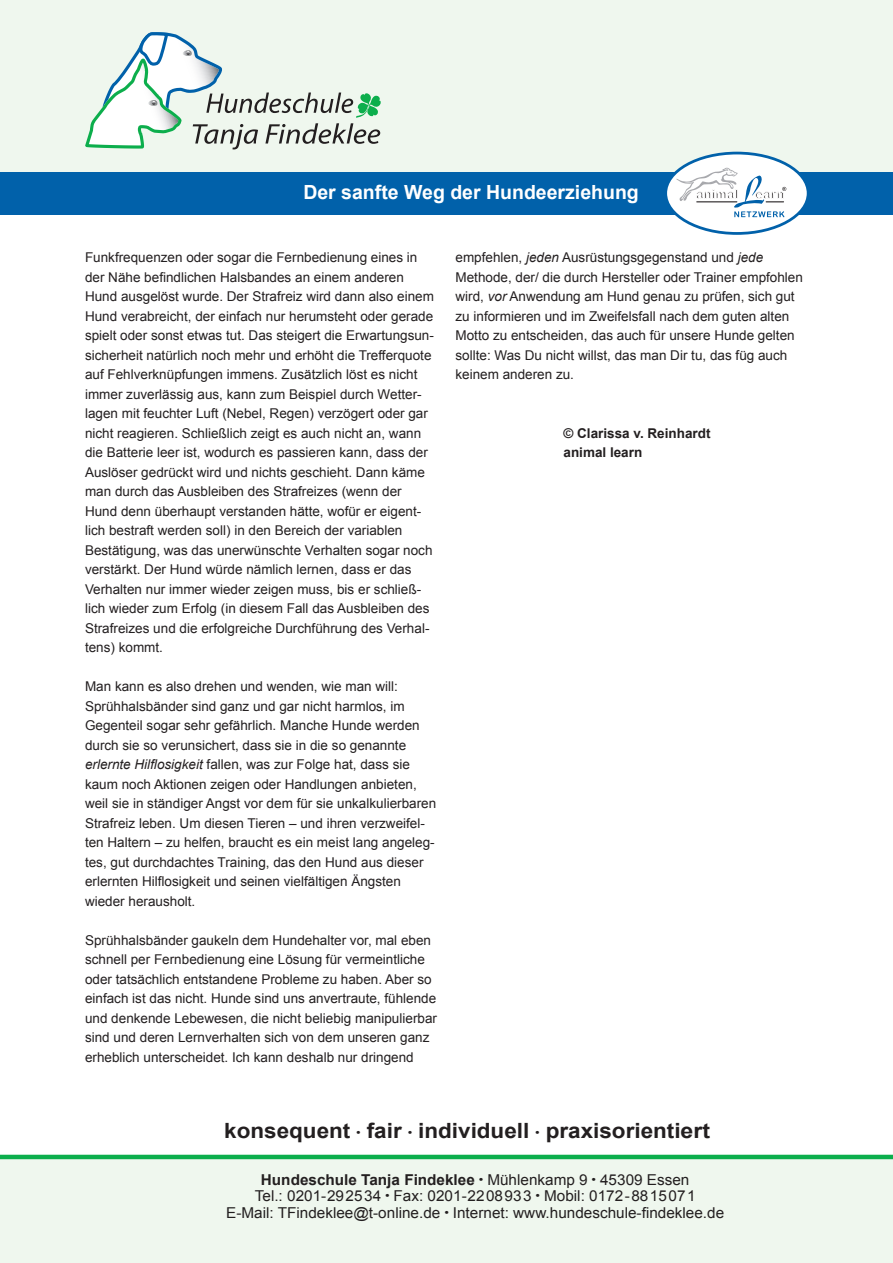
<style>
.page{position:relative;width:893px;height:1263px;background:#fff}
.page>*{position:absolute;margin:0;border:0;box-sizing:border-box;transform-origin:0 0}
.t1{font:700 21px "Arial";color:#231f20;scale:1.07 1}
.t2{font:700 19.5px "Arial";color:#fff}
.t3{font:15px/16.5px "Arial";color:#231f20;text-align:center}
.t4{font:13.5px/19.5px "Arial";color:#231f20}
.t5{font:700 13.5px "Arial";color:#231f20}
.s1{font-style:italic}
.s2{font-size:10.5px}
.s3{font-weight:700}
.s4{font-weight:700;font-size:10.5px}
</style>
<div class="page">
<div style="left:0;top:0;width:893px;height:172px;background:#eff7ee"></div>
<div style="left:0;top:1157px;width:893px;height:106px;background:#eff7ee"></div>
<hr style="left:0;top:1155px;width:893px;height:4px;background:#0cae4c">
<div style="left:0;top:172px;width:893px;height:42px;background:#0161aa"></div>
<svg style="left:85px;top:32px;width:296px;height:117px"></svg>
<div style="left:666px;top:153px;width:142px;height:80px;background:#fff;border-radius:50%"></div>
<div style="left:664px;top:152px;width:145px;height:83px;border:3px solid #0161aa;border-radius:50%"></div>
<svg style="left:676px;top:168px;width:110px;height:49px"></svg>
<p class="t2" style="left:303px;top:179px;width:337px">Der sanfte Weg der Hundeerziehung</p>
<p class="t4" style="left:85px;top:248px;width:350px">Funkfrequenzen oder sogar die Fernbedienung eines in der Nähe befindlichen Halsbandes an einem anderen Hund ausgelöst wurde. Der Strafreiz wird dann also einem Hund verabreicht, der einfach nur herumsteht oder gerade spielt oder sonst etwas tut. Das steigert die Erwartungsun&shy;sicherheit natürlich noch mehr und erhöht die Trefferquote auf Fehlverknüpfungen immens. Zusätzlich löst es nicht immer zuverlässig aus, kann zum Beispiel durch Wetter&shy;lagen mit feuchter Luft (Nebel, Regen) verzögert oder gar nicht reagieren. Schließlich zeigt es auch nicht an, wann die Batterie leer ist, wodurch es passieren kann, dass der Auslöser gedrückt wird und nichts geschieht. Dann käme man durch das Ausbleiben des Strafreizes (wenn der Hund denn überhaupt verstanden hätte, wofür er eigent&shy;lich bestraft werden soll) in den Bereich der variablen Bestätigung, was das unerwünschte Verhalten sogar noch verstärkt. Der Hund würde nämlich lernen, dass er das Verhalten nur immer wieder zeigen muss, bis er schließ&shy;lich wieder zum Erfolg (in diesem Fall das Ausbleiben des Strafreizes und die erfolgreiche Durchführung des Verhal&shy;tens) kommt.</p>
<p class="t4" style="left:85px;top:677px;width:353px">Man kann es also drehen und wenden, wie man will:<br>Sprühhalsbänder sind ganz und gar nicht harmlos, im Gegenteil sogar sehr gefährlich. Manche Hunde werden durch sie so verunsichert, dass sie in die so genannte <span class="s1">erlernte Hilflosigkeit</span> fallen, was zur Folge hat, dass sie kaum noch Aktionen zeigen oder Handlungen anbieten, weil sie in ständiger Angst vor dem für sie unkalkulierbaren Strafreiz leben. Um diesen Tieren – und ihren verzweifel&shy;ten Haltern – zu helfen, braucht es ein meist lang angeleg&shy;tes, gut durchdachtes Training, das den Hund aus dieser erlernten Hilflosigkeit und seinen vielfältigen Ängsten wieder herausholt.</p>
<p class="t4" style="left:85px;top:930px;width:353px">Sprühhalsbänder gaukeln dem Hundehalter vor, mal eben schnell per Fernbedienung eine Lösung für vermeintliche oder tatsächlich entstandene Probleme zu haben. Aber so einfach ist das nicht. Hunde sind uns anvertraute, fühlende und denkende Lebewesen, die nicht beliebig manipulierbar sind und deren Lernverhalten sich von dem unseren ganz erheblich unterscheidet. Ich kann deshalb nur dringend</p>
<p class="t4" style="left:455px;top:248px;width:349px">empfehlen, <span class="s1">jeden</span> Ausrüstungsgegenstand und <span class="s1">jede </span>Methode, der/ die durch Hersteller oder Trainer empfohlen wird, <span class="s1">vor</span> Anwendung am Hund genau zu prüfen, sich gut zu informieren und im Zweifelsfall nach dem guten alten Motto zu entscheiden, das auch für unsere Hunde gelten sollte: Was Du nicht willst, das man Dir tu, das füg auch keinem anderen zu.</p>
<p class="t5" style="left:563px;top:424px;width:149px">© Clarissa v. Reinhardt</p>
<p class="t5" style="left:563px;top:443px;width:80px">animal learn</p>
<p class="t1" style="left:224px;top:1117px;width:456px">konsequent <span class="s2">•</span> fair <span class="s2">•</span> individuell <span class="s2">•</span> praxisorientiert</p>
<p class="t3" style="left:255px;top:1171px;width:442px"><span class="s3">Hundeschule Tanja Findeklee</span> <span class="s4">•</span> Mühlenkamp 9 <span class="s4">•</span> 45309 Essen<br>Tel.: 0201-292534 <span class="s4">•</span> Fax: 0201-2208933 <span class="s4">•</span> Mobil: 0172-8815071</p>
<p class="t3" style="left:226px;top:1204px;width:499px">E-Mail: TFindeklee@t-online.de <span class="s4">•</span> Internet: www.hundeschule-findeklee.de</p>
</div>
